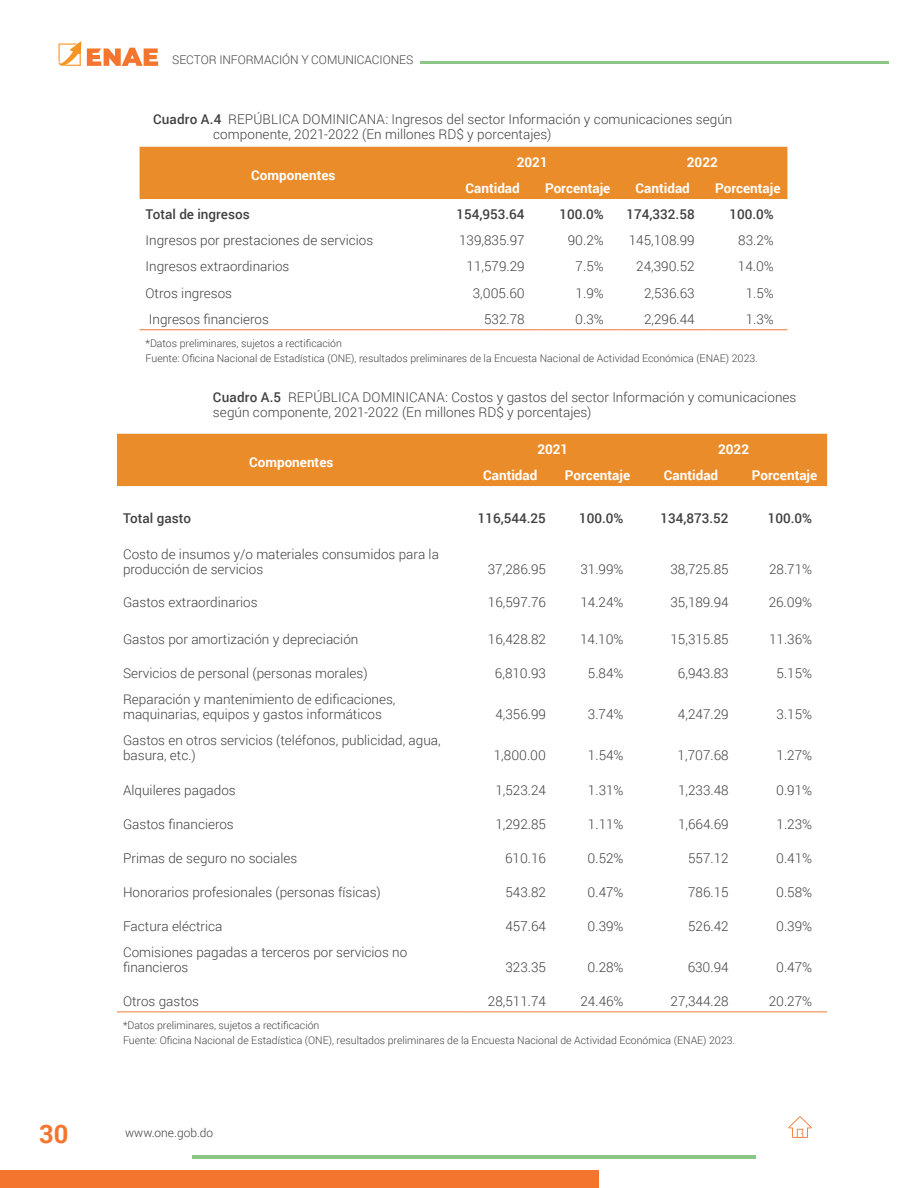
<style>
.page{position:relative;width:918px;height:1188px;background:#fff}
.page>*{position:absolute;margin:0;border:0;box-sizing:border-box;transform-origin:0 0}
.t1{font:700 25.5px "Roboto";color:#f4762e}
.t2{font:300 13.5px/15px "Roboto";color:#414042}
.t3{font:700 13.5px "Roboto";color:#fff}
.t4{font:500 13.5px "Roboto";color:#414042}
.t5{font:300 12px "Roboto";color:#414042}
.t6{font:300 10.5px/15px "Roboto";color:#414042}
.s1{font-weight:500}
</style>
<div class="page">
<svg style="left:58px;top:41px;width:23px;height:25px"></svg>
<svg style="left:87px;top:48px;width:71px;height:18px"></svg>
<div style="left:0;top:1171px;width:598px;height:17px;background:#f4762e"></div>
<hr style="left:193px;top:1155px;width:563px;height:4px;background:#8bc688">
<svg style="left:788px;top:1116px;width:24px;height:22px"></svg>
<hr style="left:420px;top:61px;width:469px;height:3px;background:#8bc688">
<div style="left:140px;top:147px;width:647px;height:52px;background:#eb8c2a"></div>
<hr style="left:140px;top:329px;width:307px;height:1px;background:#f4762e">
<hr style="left:447px;top:329px;width:91px;height:1px;background:#f4762e">
<hr style="left:538px;top:329px;width:79px;height:1px;background:#f4762e">
<hr style="left:617px;top:329px;width:91px;height:1px;background:#f4762e">
<hr style="left:708px;top:329px;width:79px;height:1px;background:#f4762e">
<div style="left:117px;top:434px;width:710px;height:52px;background:#eb8c2a"></div>
<hr style="left:117px;top:1012px;width:349px;height:1px;background:#ed7d31">
<hr style="left:466px;top:1012px;width:89px;height:1px;background:#ed7d31">
<hr style="left:555px;top:1012px;width:85px;height:1px;background:#ed7d31">
<hr style="left:640px;top:1012px;width:102px;height:1px;background:#ed7d31">
<hr style="left:742px;top:1012px;width:85px;height:1px;background:#ed7d31">
<p class="t5" style="left:172px;top:51px;width:243px">SECTOR INFORMACIÓN Y COMUNICACIONES</p>
<p class="t2" style="left:213px;top:112px;width:521px;text-indent:-60px"><span class="s1">Cuadro A.4</span> REPÚBLICA DOMINICANA: Ingresos del sector Información y comunicaciones según componente, 2021-2022 (En millones RD$ y porcentajes)</p>
<p class="t3" style="left:251px;top:166px;width:86px">Componentes</p>
<p class="t3" style="left:517px;top:153px;width:32px">2021</p>
<p class="t3" style="left:687px;top:153px;width:32px">2022</p>
<p class="t3" style="left:466px;top:179px;width:56px">Cantidad</p>
<p class="t3" style="left:545px;top:179px;width:67px">Porcentaje</p>
<p class="t3" style="left:636px;top:179px;width:56px">Cantidad</p>
<p class="t3" style="left:715px;top:179px;width:67px">Porcentaje</p>
<p class="t4" style="left:146px;top:205px;width:106px">Total de ingresos</p>
<p class="t4" style="left:456px;top:205px;width:70px">154,953.64</p>
<p class="t4" style="left:559px;top:205px;width:46px">100.0%</p>
<p class="t4" style="left:627px;top:205px;width:70px">174,332.58</p>
<p class="t4" style="left:730px;top:205px;width:46px">100.0%</p>
<p class="t2" style="left:146px;top:233px;width:229px">Ingresos por prestaciones de servicios</p>
<p class="t2" style="left:459px;top:233px;width:67px">139,835.97</p>
<p class="t2" style="left:568px;top:233px;width:38px">90.2%</p>
<p class="t2" style="left:629px;top:233px;width:68px">145,108.99</p>
<p class="t2" style="left:738px;top:233px;width:37px">83.2%</p>
<p class="t2" style="left:146px;top:259px;width:145px">Ingresos extraordinarios</p>
<p class="t2" style="left:467px;top:259px;width:60px">11,579.29</p>
<p class="t2" style="left:576px;top:259px;width:30px">7.5%</p>
<p class="t2" style="left:636px;top:259px;width:60px">24,390.52</p>
<p class="t2" style="left:738px;top:259px;width:38px">14.0%</p>
<p class="t2" style="left:146px;top:285px;width:88px">Otros ingresos</p>
<p class="t2" style="left:473px;top:285px;width:53px">3,005.60</p>
<p class="t2" style="left:576px;top:285px;width:30px">1.9%</p>
<p class="t2" style="left:644px;top:285px;width:52px">2,536.63</p>
<p class="t2" style="left:746px;top:285px;width:30px">1.5%</p>
<p class="t2" style="left:149px;top:311px;width:122px">Ingresos financieros</p>
<p class="t2" style="left:484px;top:311px;width:42px">532.78</p>
<p class="t2" style="left:575px;top:311px;width:30px">0.3%</p>
<p class="t2" style="left:644px;top:311px;width:52px">2,296.44</p>
<p class="t2" style="left:746px;top:311px;width:30px">1.3%</p>
<p class="t6" style="left:146px;top:335px;width:614px">*Datos preliminares, sujetos a rectificación<br>Fuente: Oficina Nacional de Estadística (ONE), resultados preliminares de la Encuesta Nacional de Actividad Económica (ENAE) 2023.</p>
<p class="t2" style="left:213px;top:390px;width:585px"><span class="s1">Cuadro A.5</span> REPÚBLICA DOMINICANA: Costos y gastos del sector Información y comunicaciones según componente, 2021-2022 (En millones RD$ y porcentajes)</p>
<p class="t3" style="left:249px;top:453px;width:86px">Componentes</p>
<p class="t3" style="left:537px;top:440px;width:32px">2021</p>
<p class="t3" style="left:718px;top:440px;width:32px">2022</p>
<p class="t3" style="left:483px;top:466px;width:56px">Cantidad</p>
<p class="t3" style="left:565px;top:466px;width:67px">Porcentaje</p>
<p class="t3" style="left:664px;top:466px;width:56px">Cantidad</p>
<p class="t3" style="left:752px;top:466px;width:67px">Porcentaje</p>
<p class="t4" style="left:123px;top:508px;width:70px">Total gasto</p>
<p class="t4" style="left:478px;top:508px;width:70px">116,544.25</p>
<p class="t4" style="left:579px;top:508px;width:46px">100.0%</p>
<p class="t4" style="left:660px;top:508px;width:70px">134,873.52</p>
<p class="t4" style="left:768px;top:508px;width:46px">100.0%</p>
<p class="t2" style="left:123px;top:546px;width:317px">Costo de insumos y/o materiales consumidos para la producción de servicios</p>
<p class="t2" style="left:488px;top:561px;width:60px">37,286.95</p>
<p class="t2" style="left:580px;top:561px;width:45px">31.99%</p>
<p class="t2" style="left:670px;top:561px;width:60px">38,725.85</p>
<p class="t2" style="left:769px;top:561px;width:45px">28.71%</p>
<p class="t2" style="left:123px;top:594px;width:136px">Gastos extraordinarios</p>
<p class="t2" style="left:488px;top:594px;width:60px">16,597.76</p>
<p class="t2" style="left:580px;top:594px;width:45px">14.24%</p>
<p class="t2" style="left:670px;top:594px;width:60px">35,189.94</p>
<p class="t2" style="left:769px;top:594px;width:45px">26.09%</p>
<p class="t2" style="left:123px;top:631px;width:237px">Gastos por amortización y depreciación</p>
<p class="t2" style="left:488px;top:631px;width:60px">16,428.82</p>
<p class="t2" style="left:580px;top:631px;width:45px">14.10%</p>
<p class="t2" style="left:670px;top:631px;width:60px">15,315.85</p>
<p class="t2" style="left:769px;top:631px;width:45px">11.36%</p>
<p class="t2" style="left:123px;top:665px;width:246px">Servicios de personal (personas morales)</p>
<p class="t2" style="left:495px;top:665px;width:53px">6,810.93</p>
<p class="t2" style="left:588px;top:665px;width:37px">5.84%</p>
<p class="t2" style="left:678px;top:665px;width:52px">6,943.83</p>
<p class="t2" style="left:777px;top:665px;width:37px">5.15%</p>
<p class="t2" style="left:123px;top:692px;width:274px">Reparación y mantenimiento de edificaciones, maquinarias, equipos y gastos informáticos</p>
<p class="t2" style="left:495px;top:707px;width:52px">4,356.99</p>
<p class="t2" style="left:588px;top:707px;width:37px">3.74%</p>
<p class="t2" style="left:678px;top:707px;width:52px">4,247.29</p>
<p class="t2" style="left:777px;top:707px;width:37px">3.15%</p>
<p class="t2" style="left:123px;top:733px;width:319px">Gastos en otros servicios (teléfonos, publicidad, agua, basura, etc.)</p>
<p class="t2" style="left:494px;top:748px;width:54px">1,800.00</p>
<p class="t2" style="left:588px;top:748px;width:37px">1.54%</p>
<p class="t2" style="left:678px;top:748px;width:53px">1,707.68</p>
<p class="t2" style="left:777px;top:748px;width:37px">1.27%</p>
<p class="t2" style="left:123px;top:782px;width:114px">Alquileres pagados</p>
<p class="t2" style="left:495px;top:782px;width:52px">1,523.24</p>
<p class="t2" style="left:588px;top:782px;width:37px">1.31%</p>
<p class="t2" style="left:678px;top:782px;width:52px">1,233.48</p>
<p class="t2" style="left:776px;top:782px;width:38px">0.91%</p>
<p class="t2" style="left:123px;top:816px;width:112px">Gastos financieros</p>
<p class="t2" style="left:495px;top:816px;width:52px">1,292.85</p>
<p class="t2" style="left:588px;top:816px;width:37px">1.11%</p>
<p class="t2" style="left:678px;top:816px;width:52px">1,664.69</p>
<p class="t2" style="left:777px;top:816px;width:37px">1.23%</p>
<p class="t2" style="left:123px;top:850px;width:176px">Primas de seguro no sociales</p>
<p class="t2" style="left:505px;top:850px;width:43px">610.16</p>
<p class="t2" style="left:588px;top:850px;width:38px">0.52%</p>
<p class="t2" style="left:688px;top:850px;width:42px">557.12</p>
<p class="t2" style="left:776px;top:850px;width:38px">0.41%</p>
<p class="t2" style="left:123px;top:884px;width:259px">Honorarios profesionales (personas físicas)</p>
<p class="t2" style="left:505px;top:884px;width:42px">543.82</p>
<p class="t2" style="left:588px;top:884px;width:38px">0.47%</p>
<p class="t2" style="left:688px;top:884px;width:42px">786.15</p>
<p class="t2" style="left:776px;top:884px;width:38px">0.58%</p>
<p class="t2" style="left:123px;top:918px;width:101px">Factura eléctrica</p>
<p class="t2" style="left:505px;top:918px;width:42px">457.64</p>
<p class="t2" style="left:588px;top:918px;width:38px">0.39%</p>
<p class="t2" style="left:688px;top:918px;width:42px">526.42</p>
<p class="t2" style="left:776px;top:918px;width:38px">0.39%</p>
<p class="t2" style="left:123px;top:944px;width:286px">Comisiones pagadas a terceros por servicios no financieros</p>
<p class="t2" style="left:505px;top:959px;width:42px">323.35</p>
<p class="t2" style="left:588px;top:959px;width:38px">0.28%</p>
<p class="t2" style="left:688px;top:959px;width:43px">630.94</p>
<p class="t2" style="left:776px;top:959px;width:38px">0.47%</p>
<p class="t2" style="left:123px;top:993px;width:78px">Otros gastos</p>
<p class="t2" style="left:488px;top:993px;width:60px">28,511.74</p>
<p class="t2" style="left:581px;top:993px;width:45px">24.46%</p>
<p class="t2" style="left:671px;top:993px;width:60px">27,344.28</p>
<p class="t2" style="left:769px;top:993px;width:45px">20.27%</p>
<p class="t6" style="left:123px;top:1017px;width:614px">*Datos preliminares, sujetos a rectificación<br>Fuente: Oficina Nacional de Estadística (ONE), resultados preliminares de la Encuesta Nacional de Actividad Económica (ENAE) 2023.</p>
<h1 class="t1" style="left:39px;top:1116px;width:31px">30</h1>
<p class="t5" style="left:125px;top:1124px;width:90px">www.one.gob.do</p>
</div>
